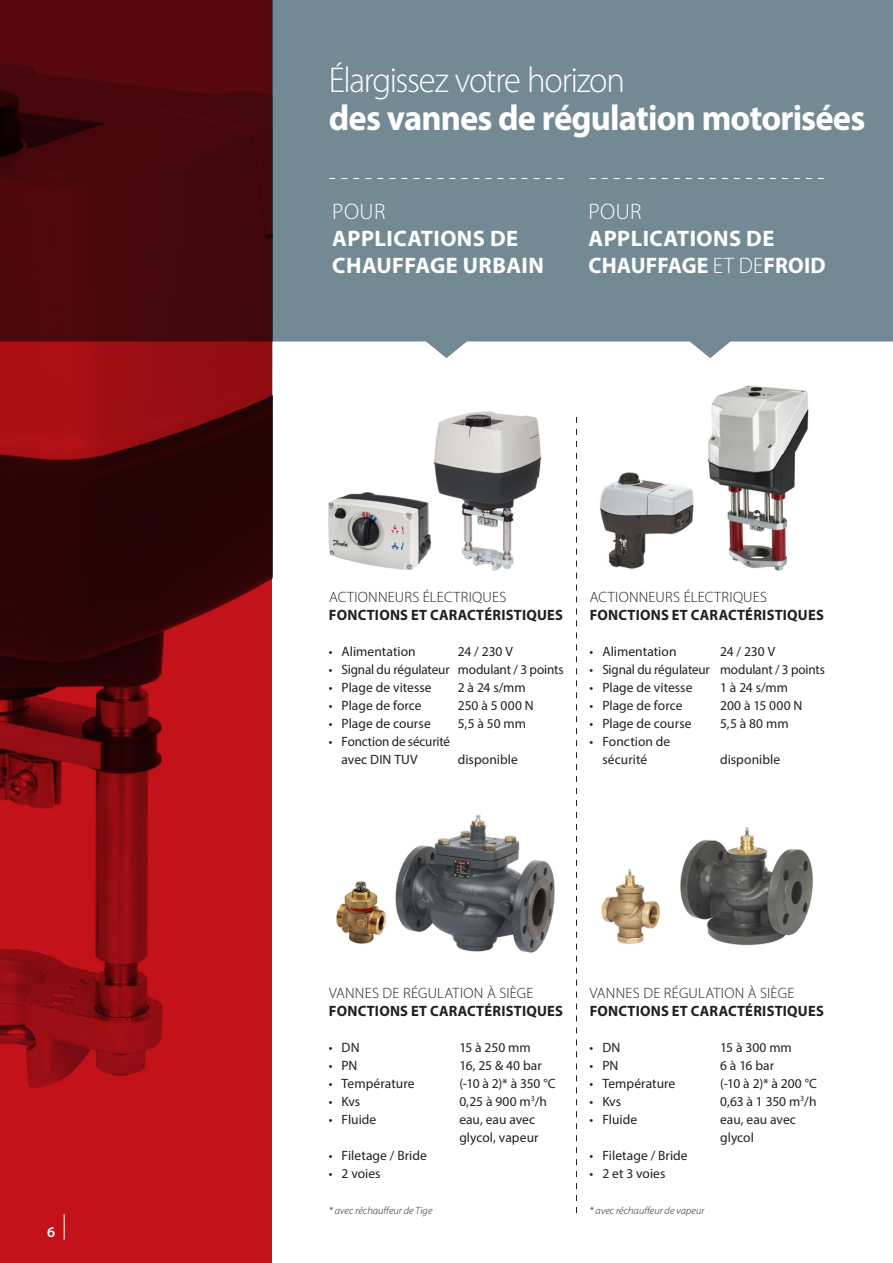
<style>
.page{position:relative;width:893px;height:1263px;background:#fff}
.page>*{position:absolute;margin:0;border:0;box-sizing:border-box;transform-origin:0 0}
.t1{font:700 36px "Myriad Pro";letter-spacing:-.025em;color:#fff;scale:.96 1}
.t2{font:300 36px "Myriad Pro";letter-spacing:-.04em;color:#fff;scale:.96 1}
.t3{font:700 22.5px/27px "Myriad Pro";letter-spacing:.02em;color:#fff}
.t4{font:300 22.5px "Myriad Pro";letter-spacing:.02em;color:#fff}
.t5{font:700 15px "Myriad Pro";letter-spacing:.015em;color:#231f20}
.t6{font:300 15px "Myriad Pro";letter-spacing:.015em;color:#231f20}
.t7{font:600 15px "Myriad Pro";color:#fff}
.t8{font:13.5px/18px "Myriad Pro";color:#231f20}
.t9{font:italic 300 10.5px "Myriad Pro";letter-spacing:.005em;color:#231f20}
.s1{font-weight:300}
</style>
<div class="page">
<div style="left:272px;top:0;width:621px;height:358px;background:#738a95"></div>
<svg style="left:329px;top:178px;width:235px;height:1px"></svg>
<svg style="left:590px;top:178px;width:234px;height:1px"></svg>
<img style="left:431px;top:411px;width:111px;height:160px">
<img style="left:328px;top:492px;width:103px;height:78px">
<img style="left:707px;top:386px;width:102px;height:185px">
<img style="left:599px;top:472px;width:95px;height:97px">
<img style="left:395px;top:815px;width:160px;height:138px">
<img style="left:336px;top:881px;width:50px;height:63px">
<img style="left:680px;top:826px;width:133px;height:120px">
<img style="left:601px;top:869px;width:59px;height:75px">
<svg style="left:576px;top:417px;width:1px;height:796px"></svg>
<div style="left:0;top:0;width:272px;height:1263px;background:#c4121a"></div>
<img style="left:0;top:0;width:272px;height:1088px">
<svg style="left:64px;top:1214px;width:1px;height:25px"></svg>
<p class="t7" style="left:47px;top:1223px;width:10px">6</p>
<h1 class="t2" style="left:329px;top:60px;width:310px">Élargissez votre horizon</h1>
<h1 class="t1" style="left:329px;top:94px;width:560px">des vannes de régulation motorisées</h1>
<h2 class="t4" style="left:332px;top:199px;width:55px">POUR</h2>
<h2 class="t3" style="left:332px;top:224px;width:213px">APPLICATIONS DE<br>CHAUFFAGE URBAIN</h2>
<h2 class="t4" style="left:588px;top:199px;width:55px">POUR</h2>
<h2 class="t3" style="left:588px;top:224px;width:239px">APPLICATIONS DE<br>CHAUFFAGE <span class="s1">ET DE</span>FROID</h2>
<p class="t6" style="left:329px;top:589px;width:179px">ACTIONNEURS ÉLECTRIQUES</p>
<p class="t5" style="left:329px;top:605px;width:236px">FONCTIONS ET CARACTÉRISTIQUES</p>
<p class="t8" style="left:329px;top:643px;width:88px">• Alimentation</p>
<p class="t8" style="left:458px;top:643px;width:57px">24 / 230 V</p>
<p class="t8" style="left:329px;top:661px;width:236px">• Signal du régulateur modulant / 3 points</p>
<p class="t8" style="left:329px;top:679px;width:104px">• Plage de vitesse</p>
<p class="t8" style="left:458px;top:679px;width:69px">2 à 24 s/mm</p>
<p class="t8" style="left:329px;top:697px;width:94px">• Plage de force</p>
<p class="t8" style="left:458px;top:697px;width:77px">250 à 5 000 N</p>
<p class="t8" style="left:329px;top:715px;width:103px">• Plage de course</p>
<p class="t8" style="left:458px;top:715px;width:70px">5,5 à 50 mm</p>
<p class="t8" style="left:342px;top:733px;width:110px;text-indent:-13px">• Fonction de sécurité avec DIN TUV</p>
<p class="t8" style="left:458px;top:751px;width:62px">disponible</p>
<p class="t6" style="left:590px;top:589px;width:179px">ACTIONNEURS ÉLECTRIQUES</p>
<p class="t5" style="left:590px;top:605px;width:236px">FONCTIONS ET CARACTÉRISTIQUES</p>
<p class="t8" style="left:590px;top:643px;width:88px">• Alimentation</p>
<p class="t8" style="left:720px;top:643px;width:57px">24 / 230 V</p>
<p class="t8" style="left:590px;top:661px;width:237px">• Signal du régulateur modulant / 3 points</p>
<p class="t8" style="left:590px;top:679px;width:104px">• Plage de vitesse</p>
<p class="t8" style="left:720px;top:679px;width:69px">1 à 24 s/mm</p>
<p class="t8" style="left:590px;top:697px;width:94px">• Plage de force</p>
<p class="t8" style="left:720px;top:697px;width:84px">200 à 15 000 N</p>
<p class="t8" style="left:590px;top:715px;width:103px">• Plage de course</p>
<p class="t8" style="left:720px;top:715px;width:70px">5,5 à 80 mm</p>
<p class="t8" style="left:602px;top:733px;width:69px;text-indent:-13px">• Fonction de sécurité</p>
<p class="t8" style="left:720px;top:751px;width:62px">disponible</p>
<p class="t6" style="left:329px;top:984px;width:206px">VANNES DE RÉGULATION À SIÈGE</p>
<p class="t5" style="left:329px;top:1001px;width:236px">FONCTIONS ET CARACTÉRISTIQUES</p>
<p class="t8" style="left:329px;top:1038px;width:32px">• DN</p>
<p class="t8" style="left:459px;top:1038px;width:73px">15 à 250 mm</p>
<p class="t8" style="left:329px;top:1056px;width:30px">• PN</p>
<p class="t8" style="left:459px;top:1056px;width:84px">16, 25 &amp; 40 bar</p>
<p class="t8" style="left:329px;top:1074px;width:87px">• Température</p>
<p class="t8" style="left:459px;top:1074px;width:98px">(-10 à 2)* à 350 °C</p>
<p class="t8" style="left:329px;top:1092px;width:33px">• Kvs</p>
<p class="t8" style="left:459px;top:1092px;width:89px">0,25 à 900 m<sup>3</sup>/h</p>
<p class="t8" style="left:329px;top:1110px;width:49px">• Fluide</p>
<p class="t8" style="left:459px;top:1110px;width:81px">eau, eau avec glycol, vapeur</p>
<p class="t8" style="left:329px;top:1146px;width:100px">• Filetage / Bride</p>
<p class="t8" style="left:329px;top:1164px;width:53px">• 2 voies</p>
<p class="t9" style="left:329px;top:1205px;width:105px">* avec réchauffeur de Tige</p>
<p class="t6" style="left:590px;top:984px;width:206px">VANNES DE RÉGULATION À SIÈGE</p>
<p class="t5" style="left:590px;top:1001px;width:236px">FONCTIONS ET CARACTÉRISTIQUES</p>
<p class="t8" style="left:590px;top:1038px;width:32px">• DN</p>
<p class="t8" style="left:720px;top:1038px;width:73px">15 à 300 mm</p>
<p class="t8" style="left:590px;top:1056px;width:30px">• PN</p>
<p class="t8" style="left:720px;top:1056px;width:56px">6 à 16 bar</p>
<p class="t8" style="left:590px;top:1074px;width:87px">• Température</p>
<p class="t8" style="left:720px;top:1074px;width:98px">(-10 à 2)* à 200 °C</p>
<p class="t8" style="left:590px;top:1092px;width:33px">• Kvs</p>
<p class="t8" style="left:720px;top:1092px;width:98px">0,63 à 1 350 m<sup>3</sup>/h</p>
<p class="t8" style="left:590px;top:1110px;width:49px">• Fluide</p>
<p class="t8" style="left:720px;top:1110px;width:77px">eau, eau avec glycol</p>
<p class="t8" style="left:590px;top:1146px;width:100px">• Filetage / Bride</p>
<p class="t8" style="left:590px;top:1164px;width:77px">• 2 et 3 voies</p>
<p class="t9" style="left:590px;top:1205px;width:116px">* avec réchauffeur de vapeur</p>
</div>
